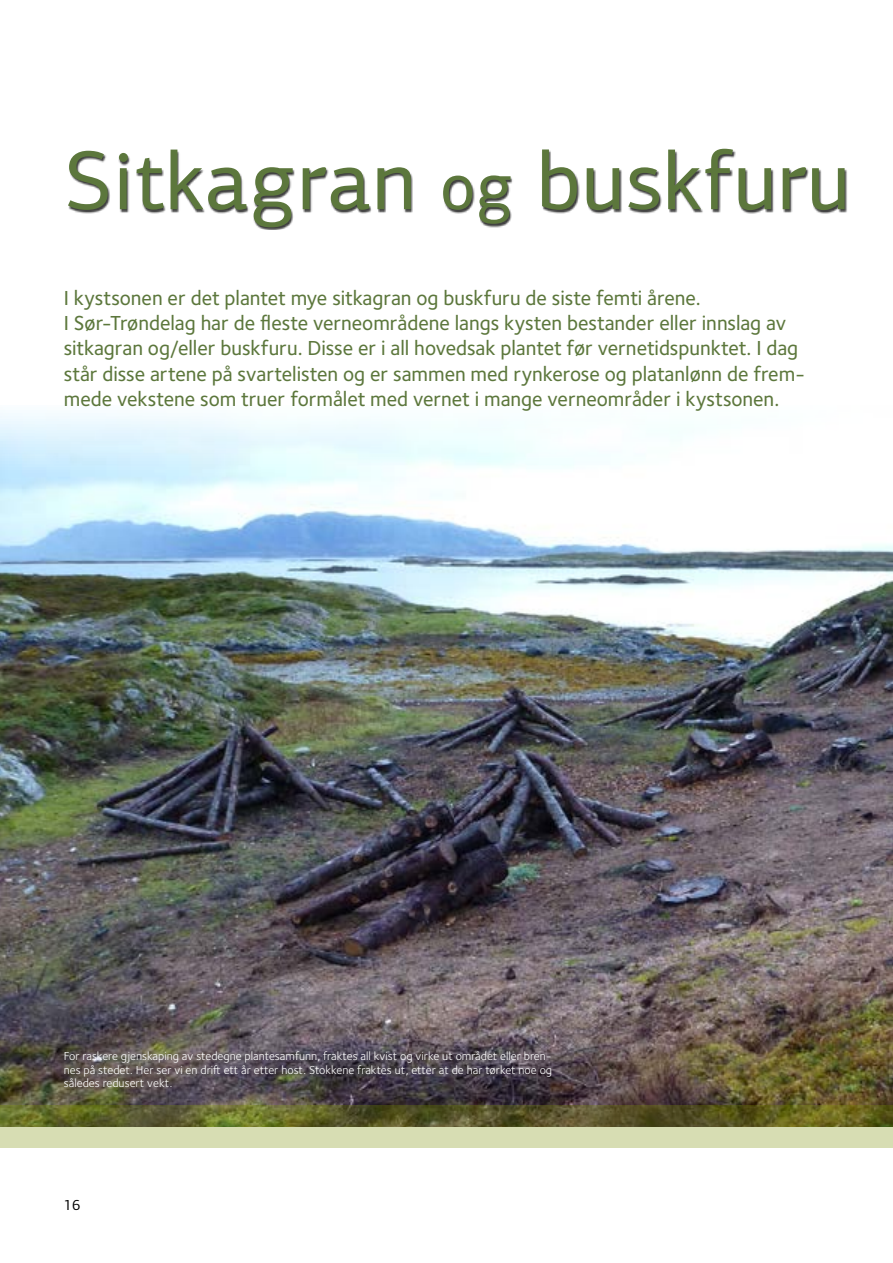
<style>
.page{position:relative;width:893px;height:1263px;background:#fff}
.page>*{position:absolute;margin:0;border:0;box-sizing:border-box;transform-origin:0 0}
.t1{font:84px "PF Centro Sans Pro";letter-spacing:.01em;color:#5c773c}
.t2{font:500 21px/25.2px "Foundry Sterling";color:#5c773c}
.t3{font:15px "PF Centro Sans Pro";color:#000}
.t4{font:12px/13.5px "Foundry Sterling";color:#fff;text-align:justify}
.s1{font-size:67.5px}
</style>
<div class="page">
<div style="left:69px;top:124px;width:824px;height:105px;background:#000;opacity:.75"></div>
<img style="left:0;top:413px;width:893px;height:693px">
<svg style="left:0;top:1106px;width:893px;height:42px;background:#9a9d6c"></svg>
<h1 class="t1" style="left:64px;top:130px;width:787px">Sitkagran <span class="s1">og</span> buskfuru</h1>
<p class="t2" style="left:64px;top:286px;width:743px">I kystsonen er det plantet mye sitkagran og buskfuru de siste femti årene.<br>I Sør--Trøndelag har de fleste verneområdene langs kysten bestander eller innslag av sitkagran og/eller buskfuru. Disse er i all hovedsak plantet før vernetidspunktet. I dag står disse artene på svartelisten og er sammen med rynkerose og platanlønn de frem&shy;mede vekstene som truer formålet med vernet i mange verneområder i kystsonen.</p>
<p class="t4" style="left:64px;top:1049px;width:490px">For raskere gjenskaping av stedegne plantesamfunn, fraktes all kvist og virke ut området eller bren&shy;nes på stedet. Her ser vi en drift ett år etter host. Stokkene fraktes ut, etter at de har tørket noe og således redusert vekt.</p>
<p class="t3" style="left:64px;top:1196px;width:18px">16</p>
</div>
